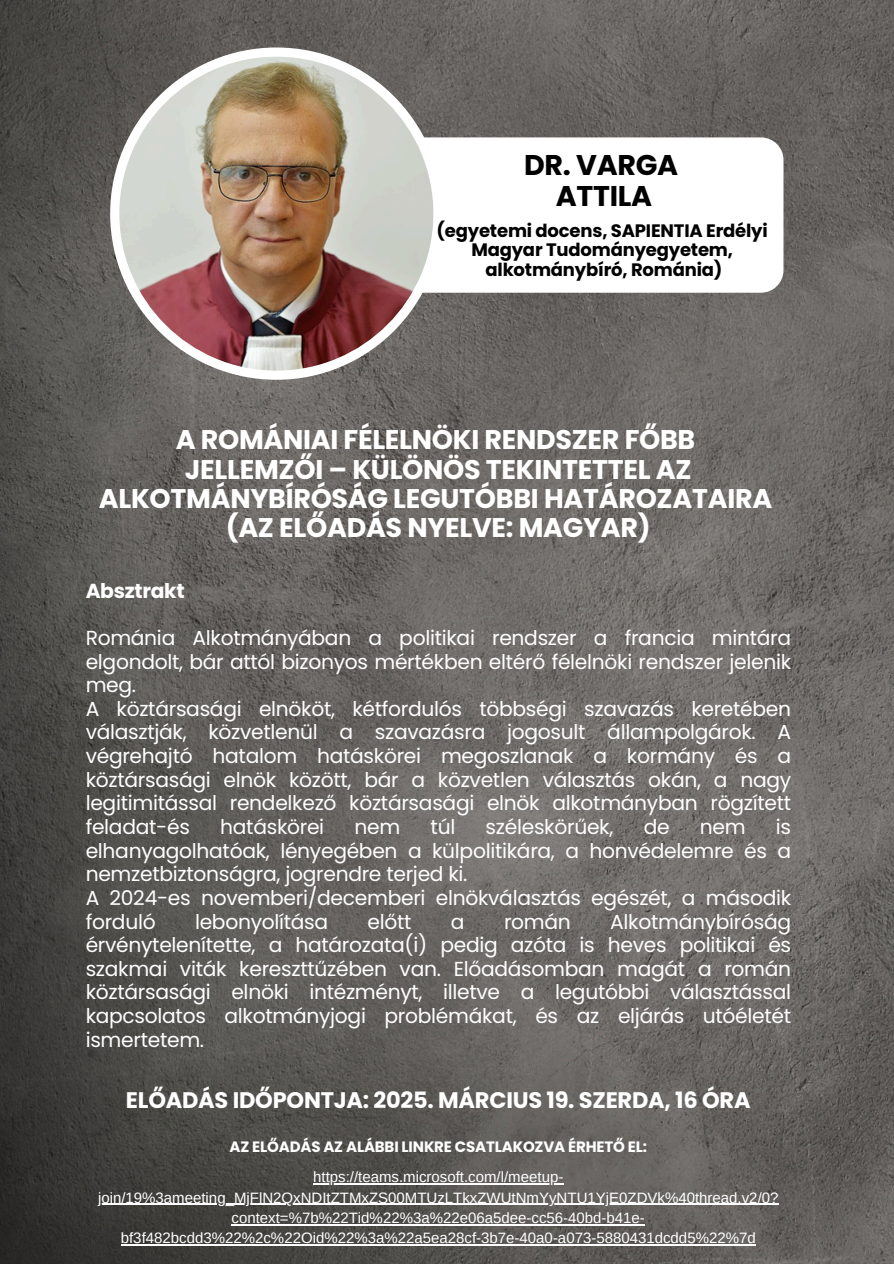
<style>
.page{position:relative;width:894px;height:1264px;background:#fff}
.page>*{position:absolute;margin:0;border:0;box-sizing:border-box;transform-origin:0 0}
.t1{font:700 28.5px/30.3px "Poppins";letter-spacing:-.01em;color:#000;text-align:center}
.t2{font:700 27px/29.2px "Poppins";letter-spacing:-.01em;color:#fff;text-align:center}
.t3{font:700 22.5px "Poppins";letter-spacing:-.01em;color:#fff}
.t4{font:20.25px/23.7px "Poppins";letter-spacing:-.015em;color:#fff}
.t5{font:700 20.25px "Poppins";letter-spacing:-.015em;color:#fff}
.t6{font:700 18px/19.2px "Poppins";letter-spacing:-.01em;color:#000;text-align:center}
.t7{font:15px/20.2px "Arimo";color:#fff;text-align:center}
.t8{font:700 15px "Poppins";letter-spacing:-.01em;color:#fff}
</style>
<div class="page">
<img style="left:0;top:0;width:893px;height:1263px">
<hr style="left:313px;top:1183px;width:250px;height:1px;background:#fff">
<hr style="left:98px;top:1203px;width:680px;height:1px;background:#fff">
<hr style="left:231px;top:1223px;width:413px;height:1px;background:#fff">
<hr style="left:121px;top:1244px;width:634px;height:1px;background:#fff">
<div style="left:350px;top:137px;width:433px;height:156px;background:#fff;border-radius:22px"></div>
<div style="left:110px;top:47px;width:332px;height:333px;background:#fff;border-radius:50%"></div>
<img style="left:119px;top:57px;width:314px;height:313px;border-radius:50%">
<h6 class="t1" style="left:524px;top:150px;width:155px">DR. VARGA<br>ATTILA</h6>
<p class="t6" style="left:436px;top:221px;width:332px">(egyetemi docens, SAPIENTIA Erdélyi<br>Magyar Tudományegyetem, alkotmánybíró, Románia)</p>
<h1 class="t2" style="left:99px;top:425px;width:674px">A ROMÁNIAI FÉLELNÖKI RENDSZER FŐBB<br>JELLEMZŐI – KÜLÖNÖS TEKINTETTEL AZ ALKOTMÁNYBÍRÓSÁG LEGUTÓBBI HATÁROZATAIRA (AZ ELŐADÁS NYELVE: MAGYAR)</h1>
<p class="t5" style="left:86px;top:576px;width:100px">Absztrakt</p>
<p class="t4" style="left:86px;top:626px;width:706px">Románia Alkotmányában a politikai rendszer a francia mintára elgondolt, bár attól bizonyos mértékben eltérő félelnöki rendszer jelenik meg.<br>A köztársasági elnököt, kétfordulós többségi szavazás keretében választják, közvetlenül a szavazásra jogosult állampolgárok. A végrehajtó hatalom hatáskörei megoszlanak a kormány és a köztársasági elnök között, bár a közvetlen választás okán, a nagy legitimitással rendelkező köztársasági elnök alkotmányban rögzített feladat-és</p>
<p class="t4" style="left:220px;top:815px;width:106px">hatáskörei</p>
<p class="t4" style="left:354px;top:815px;width:47px">nem</p>
<p class="t4" style="left:430px;top:815px;width:26px">túl</p>
<p class="t4" style="left:485px;top:815px;width:129px">széleskörűek,</p>
<p class="t4" style="left:643px;top:815px;width:27px">de</p>
<p class="t4" style="left:699px;top:815px;width:47px">nem</p>
<p class="t4" style="left:86px;top:815px;width:706px;text-indent:690px">is elhanyagolhatóak, lényegében a külpolitikára, a honvédelemre és a nemzetbiztonságra, jogrendre terjed ki.<br>A 2024-es novemberi/decemberi elnökválasztás egészét, a második forduló</p>
<p class="t4" style="left:86px;top:909px;width:706px;text-align:justify;text-indent:524px">Alkotmánybíróság érvénytelenítette, a határozata(i) pedig azóta is heves politikai és szakmai viták kereszttűzében van. Előadásomban magát a román köztársasági elnöki intézményt, illetve a legutóbbi választással kapcsolatos alkotmányjogi problémákat, és az eljárás utóéletét ismertetem.</p>
<p class="t4" style="left:195px;top:909px;width:135px">lebonyolítása</p>
<p class="t4" style="left:367px;top:909px;width:46px">előtt</p>
<p class="t4" style="left:451px;top:909px;width:15px">a</p>
<p class="t4" style="left:504px;top:909px;width:68px">román</p>
<h5 class="t3" style="left:126px;top:1084px;width:626px">ELŐADÁS IDŐPONTJA: 2025. MÁRCIUS 19. SZERDA, 16 ÓRA</h5>
<h1 class="t8" style="left:229px;top:1136px;width:419px">AZ ELŐADÁS AZ ALÁBBI LINKRE CSATLAKOZVA ÉRHETŐ EL:</h1>
<h3 class="t7" style="left:313px;top:1166px;width:251px">https://teams.microsoft.com/l/meetup-</h3>
<h4 class="t7" style="left:98px;top:1187px;width:681px">join/19%3ameeting_MjFlN2QxNDItZTMxZS00MTUzLTkxZWUtNmYyNTU1YjE0ZDVk%40thread.v2/0? context=%7b%22Tid%22%3a%22e06a5dee-cc56-40bd-b41e&shy;bf3f482bcdd3%22%2c%22Oid%22%3a%22a5ea28cf-3b7e-40a0-a073-5880431dcdd5%22%7d</h4>
</div>
